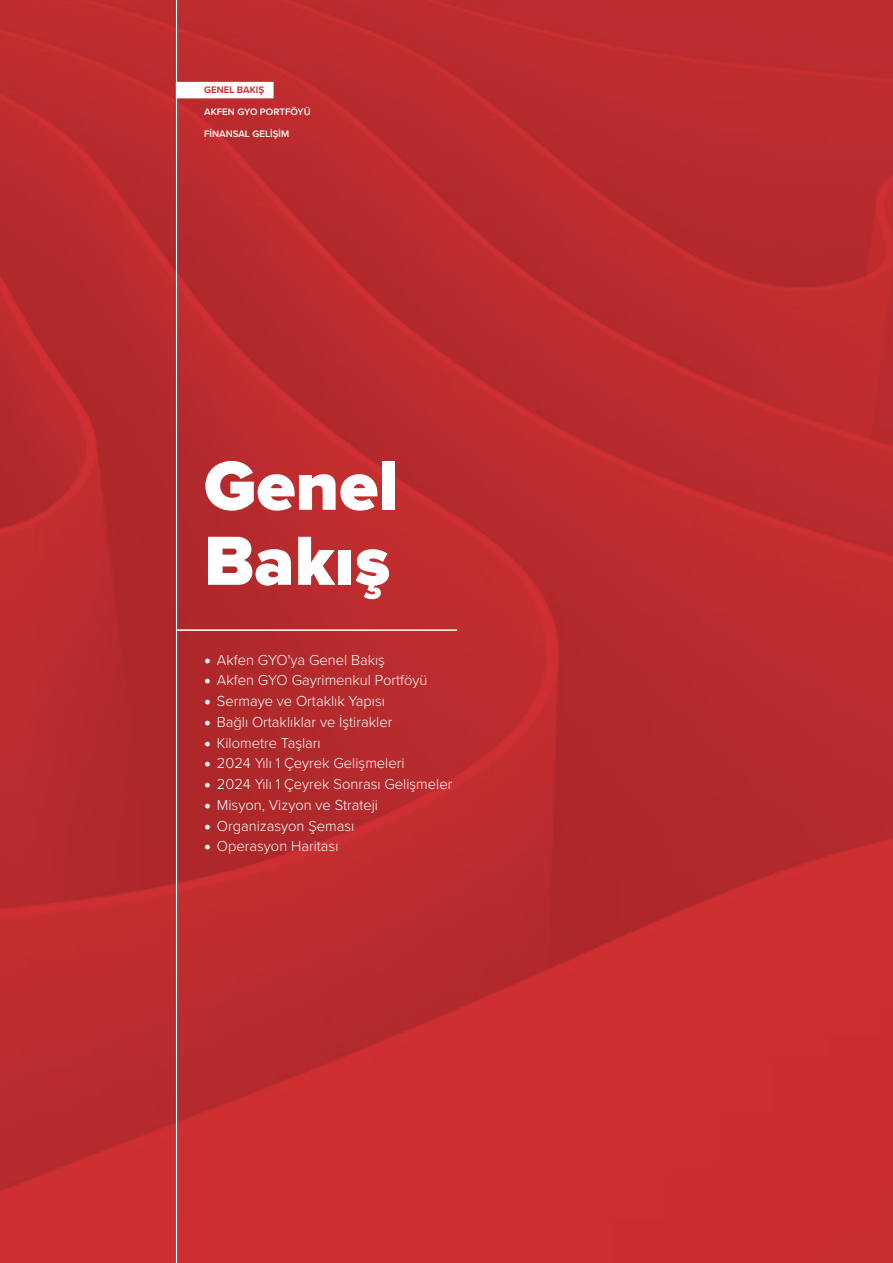
<style>
.page{position:relative;width:893px;height:1263px;background:#fff}
.page>*{position:absolute;margin:0;border:0;box-sizing:border-box;transform-origin:0 0}
.t1{font:900 72px/75px "Proxima Nova";color:#fff}
.t2{font:300 15px "Proxima Nova";color:#fff}
.t3{font:600 9.75px "Proxima Nova";color:#fff}
.t4{font:600 9.75px "Proxima Nova";color:#cd1719}
.s1{font-family:"Minion Pro";font-weight:400;font-size:18px}
</style>
<div class="page">
<img style="left:0;top:0;width:893px;height:1263px">
<hr style="left:177px;top:629px;width:280px;height:2px;background:#fff">
<hr style="left:176px;top:0;width:1px;height:1263px;background:#fff">
<div style="left:176px;top:82px;width:98px;height:16px;background:#fff"></div>
<p class="t4" style="left:204px;top:82px;width:62px">GENEL BAKIŞ</p>
<p class="t3" style="left:204px;top:104px;width:108px">AKFEN GYO PORTFÖYÜ</p>
<p class="t3" style="left:204px;top:127px;width:87px">FİNANSAL GELİŞİM</p>
<h1 class="t1" style="left:204px;top:448px;width:196px">Genel<br>Bakış</h1>
<p class="t2" style="left:204px;top:648px;width:182px"><span class="s1">•</span> Akfen GYO'ya Genel Bakış</p>
<p class="t2" style="left:204px;top:669px;width:225px"><span class="s1">•</span> Akfen GYO Gayrimenkul Portföyü</p>
<p class="t2" style="left:204px;top:690px;width:182px"><span class="s1">•</span> Sermaye ve Ortaklık Yapısı</p>
<p class="t2" style="left:204px;top:711px;width:190px"><span class="s1">•</span> Bağlı Ortaklıklar ve İştirakler</p>
<p class="t2" style="left:204px;top:731px;width:118px"><span class="s1">•</span> Kilometre Taşları</p>
<p class="t2" style="left:204px;top:752px;width:202px"><span class="s1">•</span> 2024 Yılı 1 Çeyrek Gelişmeleri</p>
<p class="t2" style="left:204px;top:773px;width:250px"><span class="s1">•</span> 2024 Yılı 1 Çeyrek Sonrası Gelişmeler</p>
<p class="t2" style="left:204px;top:794px;width:175px"><span class="s1">•</span> Misyon, Vizyon ve Strateji</p>
<p class="t2" style="left:204px;top:814px;width:152px"><span class="s1">•</span> Organizasyon Şeması</p>
<p class="t2" style="left:204px;top:835px;width:136px"><span class="s1">•</span> Operasyon Haritası</p>
</div>
